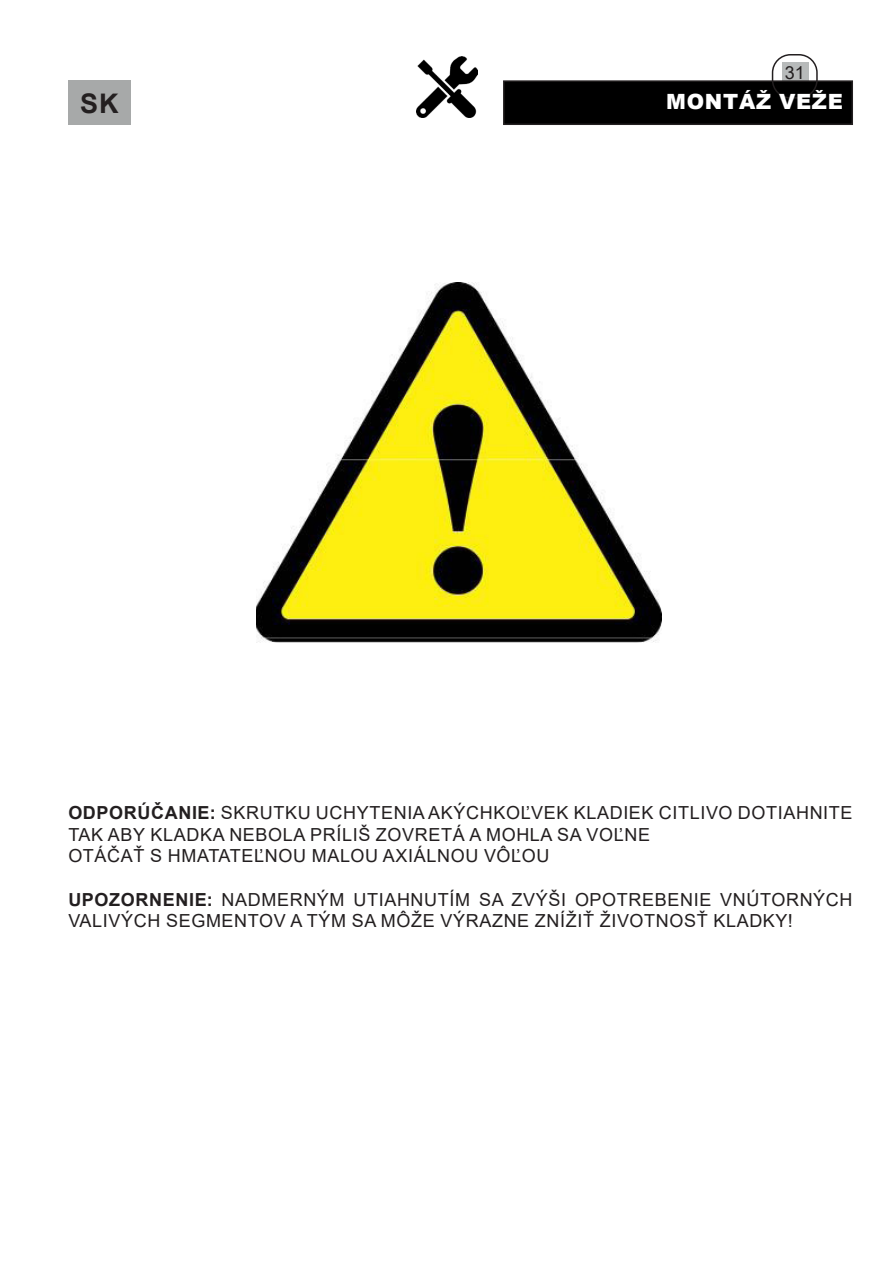
<style>
.page{position:relative;width:893px;height:1263px;background:#fff}
.page>*{position:absolute;margin:0;border:0;box-sizing:border-box;transform-origin:0 0}
.t1{font:700 27px "Arial";color:#231f20}
.t2{font:900 21px "Arial";letter-spacing:.035em;color:#fff}
.t3{font:18px/21.6px "Arial";letter-spacing:.035em;color:#231f20}
.s1{font-weight:700}
</style>
<div class="page">
<div style="left:782px;top:62px;width:26px;height:21px;background:#b7baba"></div>
<div style="left:504px;top:81px;width:348px;height:43px;background:#000"></div>
<div style="left:503px;top:80px;width:350px;height:45px;border:2px solid #231f20"></div>
<div style="left:772px;top:54px;width:46px;height:45px;border:2px solid #231f20;border-radius:18px"></div>
<div style="left:68px;top:80px;width:63px;height:45px;background:#a7a9a9"></div>
<img style="left:416px;top:56px;width:61px;height:61px">
<img style="left:257px;top:282px;width:405px;height:360px">
<p class="t3" style="left:785px;top:61px;width:22px">31</p>
<h1 class="t1" style="left:80px;top:84px;width:40px">SK</h1>
<p class="t2" style="left:666px;top:87px;width:178px">MONTÁŽ VEŽE</p>
<p class="t3" style="left:68px;top:802px;width:786px"><span class="s1">ODPORÚČANIE:</span> SKRUTKU UCHYTENIA AKÝCHKOĽVEK KLADIEK CITLIVO DOTIAHNITE<br>TAK ABY KLADKA NEBOLA PRÍLIŠ ZOVRETÁ A MOHLA SA VOĽNE</p>
<p class="t3" style="left:68px;top:845px;width:483px">OTÁČAŤ S HMATATEĽNOU MALOU AXIÁLNOU VÔĽOU</p>
<p class="t3" style="left:68px;top:888px;width:786px"><span class="s1">UPOZORNENIE:</span> NADMERNÝM UTIAHNUTÍM SA ZVÝŠI OPOTREBENIE VNÚTORNÝCH<br>VALIVÝCH SEGMENTOV A TÝM SA MÔŽE VÝRAZNE ZNÍŽIŤ ŽIVOTNOSŤ KLADKY!</p>
</div>
